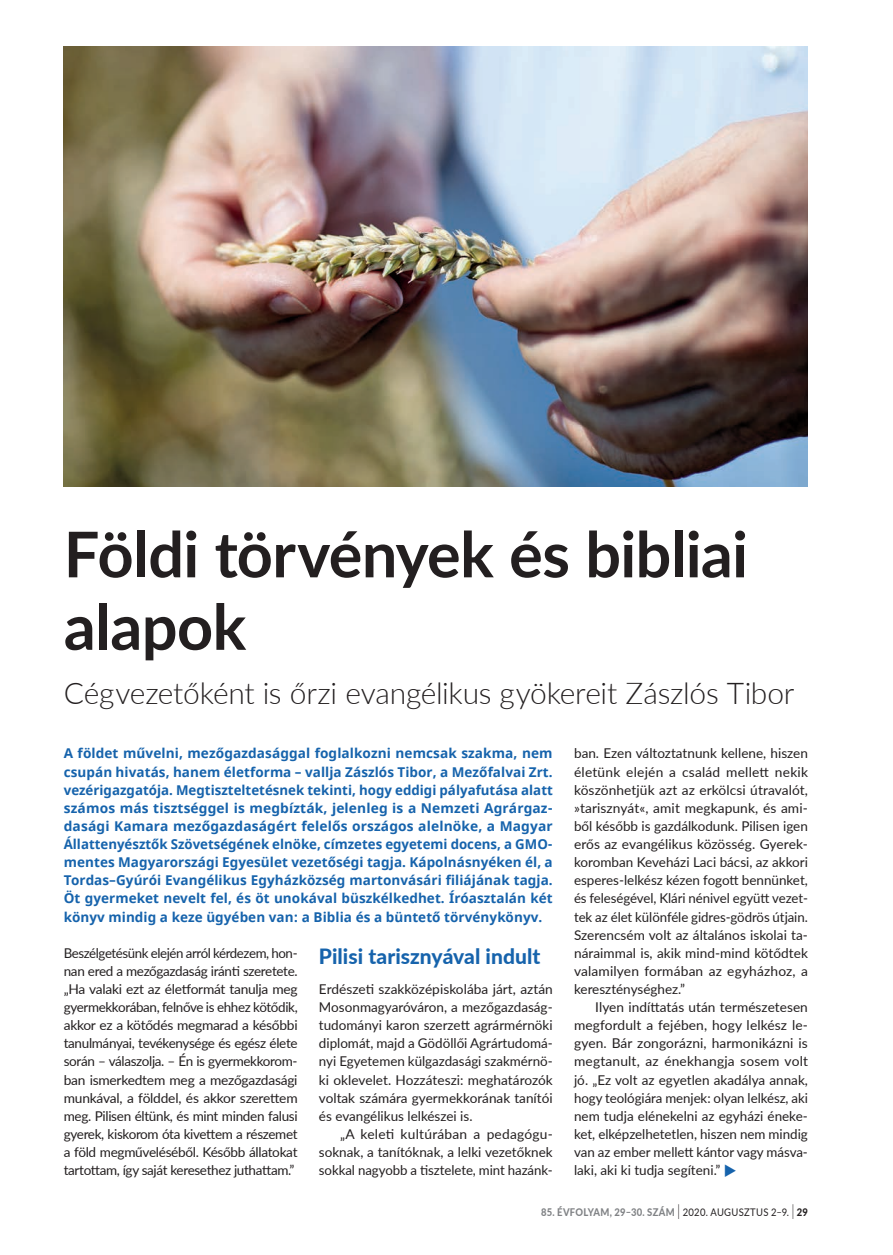
<style>
.page{position:relative;width:893px;height:1255px;background:#fff}
.page>*{position:absolute;margin:0;border:0;box-sizing:border-box;transform-origin:0 0}
.t1{font:700 63px/72.4px "Lato";letter-spacing:-.01em;color:#231f20}
.t2{font:300 30px "Lato";letter-spacing:-.01em;color:#231f20}
.t3{font:800 21px "Lato";color:#1663ac}
.t4{font:13.5px/18.1px "Lato";letter-spacing:-.005em;color:#231f20;text-align:justify}
.t5{font:700 13.5px/18.1px "Noto Sans";letter-spacing:.005em;color:#1663ac;text-align:justify}
.t6{font:800 10.5px "Lato";letter-spacing:.025em;color:#808285;scale:.9 1}
.s1{color:#1663ac}
.s2{font-weight:300;font-size:21px;color:#231f20}
.s3{font-weight:400;color:#231f20}
.s4{color:#231f20}
</style>
<div class="page">
<img style="left:64px;top:47px;width:744px;height:440px">
<h1 class="t1" style="left:64px;top:515px;width:686px">Földi törvények és bibliai alapok</h1>
<h2 class="t2" style="left:64px;top:672px;width:732px">Cégvezetőként is őrzi evangélikus gyökereit Zászlós Tibor</h2>
<p class="t5" style="left:64px;top:744px;width:491px">A földet művelni, mezőgazdasággal foglalkozni nemcsak szakma, nem csupán hivatás, hanem életforma – vallja Zászlós Tibor, a Mezőfalvai Zrt. vezérigazgatója. Megtiszteltetésnek tekinti, hogy eddigi pályafutása alatt számos más tisztséggel is megbízták, jelenleg is a Nemzeti Agrárgaz&shy;dasági Kamara mezőgazdaságért felelős országos alelnöke, a Magyar Állattenyésztők Szövetségének elnöke, címzetes egyetemi docens, a GMO&shy;mentes Magyarországi Egyesület vezetőségi tagja. Kápolnásnyéken él, a Tordas–Gyúrói Evangélikus Egyházközség martonvásári filiájának tagja.<br>Öt gyermeket nevelt fel, és öt unokával büszkélkedhet. Íróasztalán két könyv mindig a keze ügyében van: a Biblia és a büntető törvénykönyv.</p>
<p class="t4" style="left:574px;top:744px;width:235px">ban. Ezen változtatnunk kellene, hiszen életünk elején a család mellett nekik köszönhetjük azt az erkölcsi útravalót, »tarisznyát«, amit megkapunk, és ami&shy;ből később is gazdálkodunk. Pilisen igen erős az evangélikus közösség. Gyerek&shy;koromban Keveházi Laci bácsi, az akkori esperes-lelkész kézen fogott bennünket, és feleségével, Klári nénivel együtt vezet&shy;tek az élet különféle gidres-gödrös útjain.<br>Szerencsém volt az általános iskolai ta&shy;náraimmal is, akik mind-mind kötődtek valamilyen formában az egyházhoz, a kereszténységhez.”</p>
<p class="t4" style="left:574px;top:997px;width:235px;text-indent:21px">Ilyen indíttatás után természetesen megfordult a fejében, hogy lelkész le&shy;gyen. Bár zongorázni, harmonikázni is megtanult, az énekhangja sosem volt jó. „Ez volt az egyetlen akadálya annak, hogy teológiára menjek: olyan lelkész, aki nem tudja elénekelni az egyházi éneke&shy;ket, elképzelhetetlen, hiszen nem mindig van az ember mellett kántor vagy másva&shy;laki, aki ki tudja segíteni.” <span class="s1">◆</span></p>
<p class="t4" style="left:64px;top:943px;width:235px">Beszélgetésünk elején arról kérdezem, hon&shy;nan ered a mezőgazdaság iránti szeretete. „Ha valaki ezt az életformát tanulja meg gyermekkorában, felnőve is ehhez kötődik, akkor ez a kötődés megmarad a későbbi tanulmányai, tevékenysége és egész élete során – válaszolja. – Én is gyermekkorom&shy;ban ismerkedtem meg a mezőgazdasági munkával, a földdel, és akkor szerettem meg. Pilisen éltünk, és mint minden falusi gyerek, kiskorom óta kivettem a részemet a föld megműveléséből. Később állatokat tartottam, így saját keresethez juthattam.”</p>
<h3 class="t3" style="left:319px;top:940px;width:223px">Pilisi tarisznyával indult</h3>
<p class="t4" style="left:319px;top:979px;width:235px">Erdészeti szakközépiskolába járt, aztán Mosonmagyaróváron, a mezőgazdaság&shy;tudományi karon szerzett agrármérnöki diplomát, majd a Gödöllői Agrártudomá&shy;nyi Egyetemen külgazdasági szakmérnö&shy;ki oklevelet. Hozzáteszi: meghatározók voltak számára gyermekkorának tanítói és evangélikus lelkészei is.</p>
<p class="t4" style="left:319px;top:1124px;width:235px;text-indent:21px">„A keleti kultúrában a pedagógu&shy;soknak, a tanítóknak, a lelki vezetőknek sokkal nagyobb a tisztelete, mint hazánk-</p>
<p class="t6" style="left:541px;top:1203px;width:298px">85. ÉVFOLYAM, 29–30. SZÁM <span class="s2">I</span> <span class="s3">2020. AUGUSZTUS 2–9.</span> <span class="s2">I</span> <span class="s4">29</span></p>
</div>
